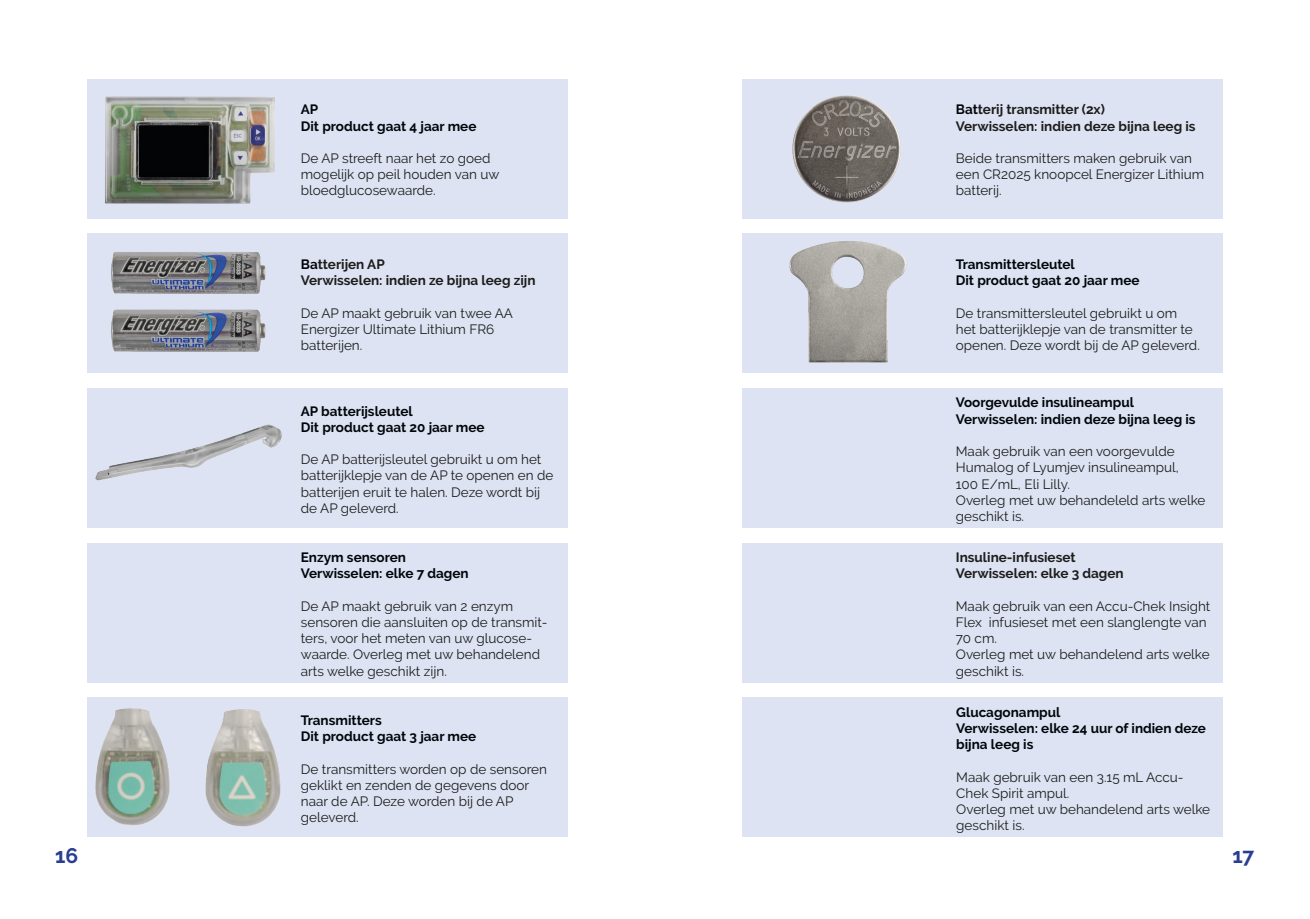
<style>
.page{position:relative;width:1310px;height:919px;background:#fff}
.page>*{position:absolute;margin:0;border:0;box-sizing:border-box;transform-origin:0 0}
.t1{font:700 21px "Raleway";color:#273e92}
.t2{font:13.5px/16.2px "Raleway";color:#1d1d1b}
.t3{font:700 13.5px/16.2px "Raleway";color:#02060a}
.t4{font:700 13.5px "Raleway";color:#1d1d1b}
.s1{color:#02060a}
</style>
<div class="page">
<div style="left:87px;top:233px;width:481px;height:140px;background:#dde3f3"></div>
<img style="left:111px;top:252px;width:155px;height:100px">
<div style="left:87px;top:79px;width:481px;height:139px;background:#dde3f3"></div>
<img style="left:105px;top:96px;width:170px;height:108px">
<div style="left:87px;top:388px;width:481px;height:139px;background:#dde3f3"></div>
<img style="left:95px;top:424px;width:187px;height:57px">
<div style="left:87px;top:542px;width:481px;height:140px;background:#dde3f3"></div>
<div style="left:87px;top:697px;width:481px;height:140px;background:#dde3f3"></div>
<img style="left:95px;top:708px;width:186px;height:119px">
<div style="left:742px;top:233px;width:480px;height:140px;background:#dde3f3"></div>
<img style="left:789px;top:241px;width:118px;height:122px">
<div style="left:742px;top:79px;width:480px;height:139px;background:#dde3f3"></div>
<img style="left:792px;top:95px;width:109px;height:108px">
<div style="left:742px;top:388px;width:480px;height:139px;background:#dde3f3"></div>
<div style="left:742px;top:542px;width:480px;height:140px;background:#dde3f3"></div>
<div style="left:742px;top:697px;width:480px;height:140px;background:#dde3f3"></div>
<p class="t3" style="left:301px;top:102px;width:19px">AP</p>
<p class="t3" style="left:301px;top:118px;width:177px">Dit product gaat 4 jaar mee</p>
<p class="t2" style="left:301px;top:150px;width:200px">De AP streeft naar het zo goed mogelijk op peil houden van uw bloedglucosewaarde.</p>
<p class="t4" style="left:301px;top:256px;width:85px"><span class="s1">Ba</span>tterijen AP</p>
<p class="t4" style="left:301px;top:273px;width:236px">Verwisselen: indien ze bijna leeg zijn</p>
<p class="t2" style="left:301px;top:305px;width:214px">De AP maakt gebruik van twee AA<br>Energizer Ultimate Lithium FR6 batterijen.</p>
<p class="t3" style="left:301px;top:403px;width:113px">AP batterijsleutel</p>
<p class="t3" style="left:301px;top:419px;width:185px">Dit product gaat 20 jaar mee</p>
<p class="t2" style="left:301px;top:451px;width:254px">De AP batterijsleutel gebruikt u om het batterijklepje van de AP te openen en de batterijen eruit te halen. Deze wordt bij de AP geleverd.</p>
<p class="t3" style="left:301px;top:549px;width:107px">Enzym sensoren</p>
<p class="t3" style="left:301px;top:565px;width:169px">Verwisselen: elke 7 dagen</p>
<p class="t2" style="left:301px;top:597px;width:248px">De AP maakt gebruik van 2 enzym sensoren die aansluiten op de transmit&shy;ters, voor het meten van uw glucose&shy;waarde. Overleg met uw behandelend arts welke geschikt zijn.</p>
<p class="t3" style="left:301px;top:712px;width:82px">Transmitters</p>
<p class="t3" style="left:301px;top:728px;width:177px">Dit product gaat 3 jaar mee</p>
<p class="t2" style="left:301px;top:760px;width:248px">De transmitters worden op de sensoren geklikt en zenden de gegevens door naar de AP. Deze worden bij de AP geleverd.</p>
<p class="t4" style="left:956px;top:102px;width:151px"><span class="s1">Bat</span>terij transmitter (2x)</p>
<p class="t4" style="left:956px;top:118px;width:241px">Verwisselen: indien deze bijna leeg is</p>
<p class="t2" style="left:956px;top:150px;width:250px">Beide transmitters maken gebruik van een CR2025 knoopcel Energizer Lithium batterij.</p>
<p class="t3" style="left:956px;top:256px;width:120px">Transmittersleutel</p>
<p class="t3" style="left:956px;top:272px;width:185px">Dit product gaat 20 jaar mee</p>
<p class="t2" style="left:956px;top:305px;width:245px">De transmittersleutel gebruikt u om het batterijklepje van de transmitter te openen. Deze wordt bij de AP geleverd.</p>
<p class="t3" style="left:956px;top:394px;width:180px">Voorgevulde insulineampul</p>
<p class="t3" style="left:956px;top:411px;width:241px">Verwisselen: indien deze bijna leeg is</p>
<p class="t2" style="left:956px;top:443px;width:220px">Maak gebruik van een voorgevulde</p>
<p class="t2" style="left:956px;top:459px;width:224px">Humalog of Lyumjev insulineampul,</p>
<p class="t2" style="left:956px;top:475px;width:116px">100 E/mL, Eli Lilly.</p>
<p class="t2" style="left:956px;top:492px;width:251px">Overleg met uw behandeleld arts welke geschikt is.</p>
<p class="t4" style="left:956px;top:549px;width:121px">Insuline-infusieset</p>
<p class="t4" style="left:956px;top:566px;width:169px">Verwisselen: elke 3 dagen</p>
<p class="t2" style="left:956px;top:597px;width:256px">Maak gebruik van een Accu-Chek Insight<br>Flex infusieset met een slanglengte van<br>70 cm.</p>
<p class="t2" style="left:956px;top:646px;width:255px">Overleg met uw behandelend arts welke geschikt is.</p>
<p class="t3" style="left:956px;top:704px;width:106px">Glucagonampul</p>
<p class="t3" style="left:956px;top:720px;width:251px">Verwisselen: elke 24 uur of indien deze bijna leeg is</p>
<p class="t2" style="left:956px;top:768px;width:229px">Maak gebruik van een 3.15 mL Accu-<br>Chek Spirit ampul.</p>
<p class="t2" style="left:956px;top:801px;width:255px">Overleg met uw behandelend arts welke geschikt is.</p>
<h1 class="t1" style="left:55px;top:843px;width:25px">16</h1>
<h1 class="t1" style="left:1232px;top:843px;width:23px">17</h1>
</div>
